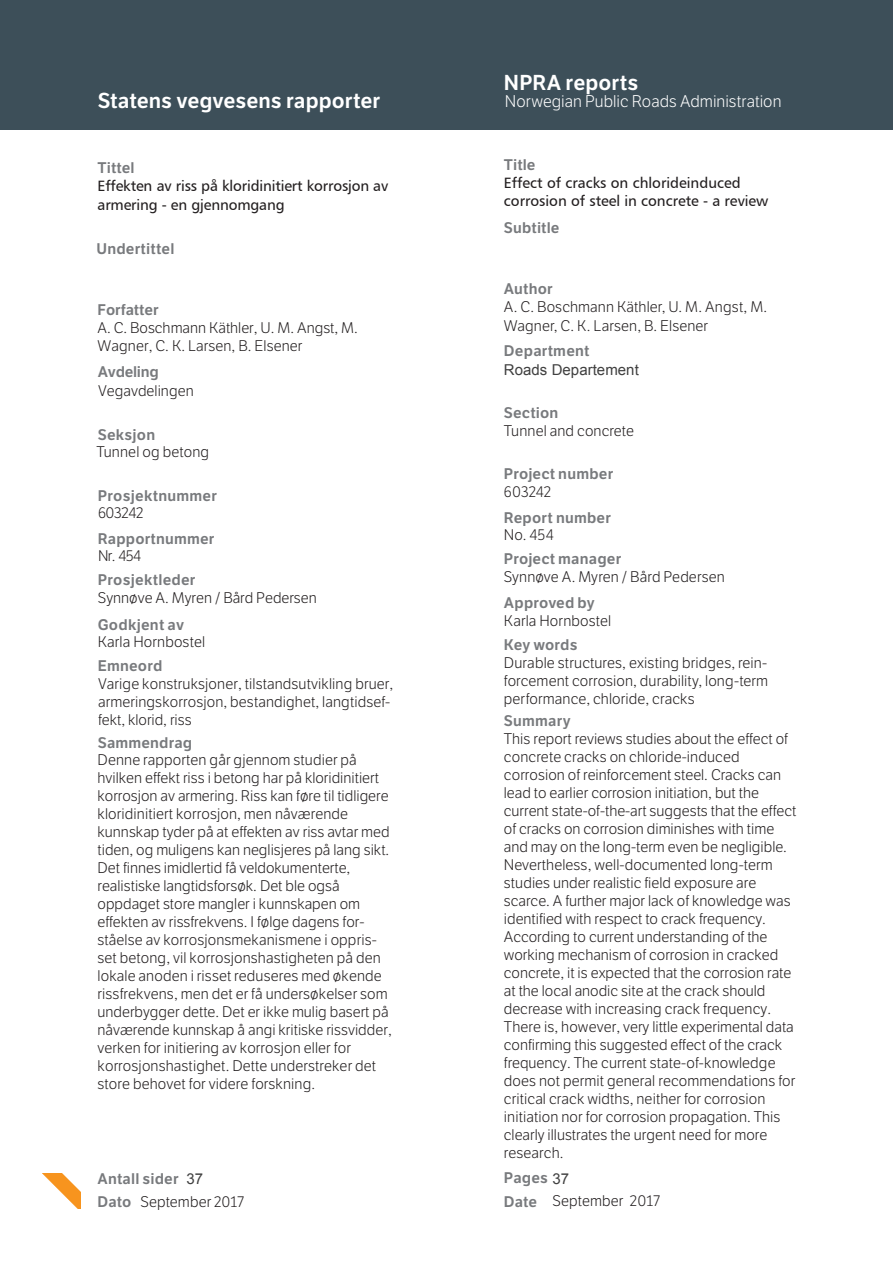
<style>
.page{position:relative;width:893px;height:1263px;background:#fff}
.page>*{position:absolute;margin:0;border:0;box-sizing:border-box;transform-origin:0 0}
.t1{font:600 21px "LFT Etica";color:#fff}
.t2{font:300 16.5px "LFT Etica";color:#fff}
.t3{font:300 15px/18px "LFT Etica";color:#231f20}
.t4{font:600 15px/23.4px "LFT Etica";letter-spacing:.01em;color:#787a7d}
.t5{font:15px/18.5px "Humanist 777 BT Roman B";letter-spacing:-.005em;color:#231f20}
.t6{font:15px "Arial";letter-spacing:.005em;color:#404040}
.t7{font:600 15px "LFT Etica";letter-spacing:-.015em;color:#787a7d}
.s1{font-weight:600;color:#787a7d}
.s2{font-family:"Arial";font-weight:400;color:#404040}
</style>
<div class="page">
<div style="left:0;top:0;width:893px;height:130px;background:#3d4f59"></div>
<img style="left:42px;top:1173px;width:38px;height:36px">
<h1 class="t1" style="left:98px;top:88px;width:284px">Statens vegvesens rapporter</h1>
<p class="t4" style="left:98px;top:156px;width:39px">Tittel</p>
<p class="t5" style="left:98px;top:176px;width:292px">Effekten av riss på kloridinitiert korrosjon av armering - en gjennomgang</p>
<p class="t4" style="left:96px;top:237px;width:80px">Undertittel</p>
<p class="t4" style="left:98px;top:298px;width:63px">Forfatter</p>
<p class="t3" style="left:98px;top:319px;width:262px">A. C. Boschmann Käthler, U. M. Angst, M.<br>Wagner, C. K. Larsen, B. Elsener</p>
<p class="t7" style="left:98px;top:363px;width:62px">Avdeling</p>
<p class="t3" style="left:98px;top:382px;width:97px">Vegavdelingen</p>
<p class="t4" style="left:98px;top:423px;width:59px">Seksjon</p>
<p class="t3" style="left:96px;top:443px;width:114px">Tunnel og betong</p>
<p class="t4" style="left:98px;top:484px;width:121px">Prosjektnummer</p>
<p class="t3" style="left:98px;top:505px;width:47px">603242</p>
<p class="t4" style="left:98px;top:527px;width:118px">Rapportnummer</p>
<p class="t3" style="left:98px;top:548px;width:44px">Nr. 454</p>
<p class="t4" style="left:98px;top:568px;width:99px">Prosjektleder</p>
<p class="t3" style="left:98px;top:589px;width:220px">Synnøve A. Myren / Bård Pedersen</p>
<p class="t4" style="left:98px;top:613px;width:88px">Godkjent av</p>
<p class="t3" style="left:98px;top:633px;width:109px">Karla Hornbostel</p>
<p class="t4" style="left:98px;top:654px;width:66px">Emneord</p>
<p class="t3" style="left:98px;top:675px;width:297px">Varige konstruksjoner, tilstandsutvikling bruer, armeringskorrosjon, bestandighet, langtidsef&shy;fekt, klorid, riss</p>
<p class="t4" style="left:98px;top:731px;width:96px">Sammendrag</p>
<p class="t3" style="left:98px;top:752px;width:296px">Denne rapporten går gjennom studier på hvilken effekt riss i betong har på kloridinitiert korrosjon av armering. Riss kan føre til tidligere kloridinitiert korrosjon, men nåværende kunnskap tyder på at effekten av riss avtar med tiden, og muligens kan neglisjeres på lang sikt.<br>Det finnes imidlertid få veldokumenterte, realistiske langtidsforsøk. Det ble også oppdaget store mangler i kunnskapen om effekten av rissfrekvens. I følge dagens for&shy;ståelse av korrosjonsmekanismene i oppris&shy;set betong, vil korrosjonshastigheten på den lokale anoden i risset reduseres med økende rissfrekvens, men det er få undersøkelser som underbygger dette. Det er ikke mulig basert på nåværende kunnskap å angi kritiske rissvidder, verken for initiering av korrosjon eller for korrosjonshastighet. Dette understreker det store behovet for videre forskning.</p>
<p class="t4" style="left:98px;top:1167px;width:83px">Antall sider<br>Dato</p>
<p class="t6" style="left:187px;top:1169px;width:18px">37</p>
<p class="t3" style="left:140px;top:1193px;width:105px">September 2017</p>
<h1 class="t1" style="left:504px;top:70px;width:136px">NPRA reports</h1>
<p class="t2" style="left:505px;top:92px;width:278px">Norwegian Public Roads Administration</p>
<p class="t4" style="left:504px;top:153px;width:33px">Title</p>
<p class="t5" style="left:504px;top:173px;width:266px;line-height:18px">Effect of cracks on chlorideinduced corrosion of steel in concrete - a review</p>
<p class="t4" style="left:504px;top:216px;width:57px">Subtitle</p>
<p class="t4" style="left:504px;top:277px;width:50px">Author</p>
<p class="t3" style="left:504px;top:298px;width:265px;line-height:18.9px">A. C. Boschmann Käthler, U. M. Angst, M.<br>Wagner, C. K. Larsen, B. Elsener</p>
<p class="t4" style="left:504px;top:339px;width:87px">Department</p>
<p class="t6" style="left:504px;top:360px;width:136px">Roads Departement</p>
<p class="t4" style="left:504px;top:402px;width:56px">Section</p>
<p class="t3" style="left:504px;top:422px;width:132px">Tunnel and concrete</p>
<p class="t4" style="left:504px;top:463px;width:111px">Project number</p>
<p class="t3" style="left:504px;top:483px;width:49px">603242</p>
<p class="t4" style="left:504px;top:506px;width:109px">Report number</p>
<p class="t3" style="left:504px;top:526px;width:51px">No. 454</p>
<p class="t4" style="left:504px;top:547px;width:119px">Project manager</p>
<p class="t3" style="left:504px;top:568px;width:222px">Synnøve A. Myren / Bård Pedersen</p>
<p class="t4" style="left:504px;top:592px;width:92px">Approved by</p>
<p class="t3" style="left:504px;top:612px;width:109px">Karla Hornbostel</p>
<p class="t4" style="left:504px;top:633px;width:75px">Key words</p>
<p class="t3" style="left:504px;top:654px;width:266px;text-align:justify">Durable structures, existing bridges, rein&shy;forcement corrosion, durability, long-term performance, chloride, cracks</p>
<p class="t4" style="left:504px;top:710px;width:68px">Summary</p>
<p class="t3" style="left:504px;top:730px;width:294px">This report reviews studies about the effect of concrete cracks on chloride-induced corrosion of reinforcement steel. Cracks can lead to earlier corrosion initiation, but the current state-of-the-art suggests that the effect of cracks on corrosion diminishes with time and may on the long-term even be negligible.<br>Nevertheless, well-documented long-term studies under realistic field exposure are scarce. A further major lack of knowledge was identified with respect to crack frequency.<br>According to current understanding of the working mechanism of corrosion in cracked concrete, it is expected that the corrosion rate at the local anodic site at the crack should decrease with increasing crack frequency.<br>There is, however, very little experimental data confirming this suggested effect of the crack frequency. The current state-of-knowledge does not permit general recommendations for critical crack widths, neither for corrosion initiation nor for corrosion propagation. This clearly illustrates the urgent need for more research.</p>
<p class="t3" style="left:552px;top:1166px;width:109px;line-height:23.5px;text-indent:-49px"><span class="s1">Pages</span> <span class="s2">37<br></span>September 2017</p>
<p class="t4" style="left:504px;top:1190px;width:35px">Date</p>
</div>
